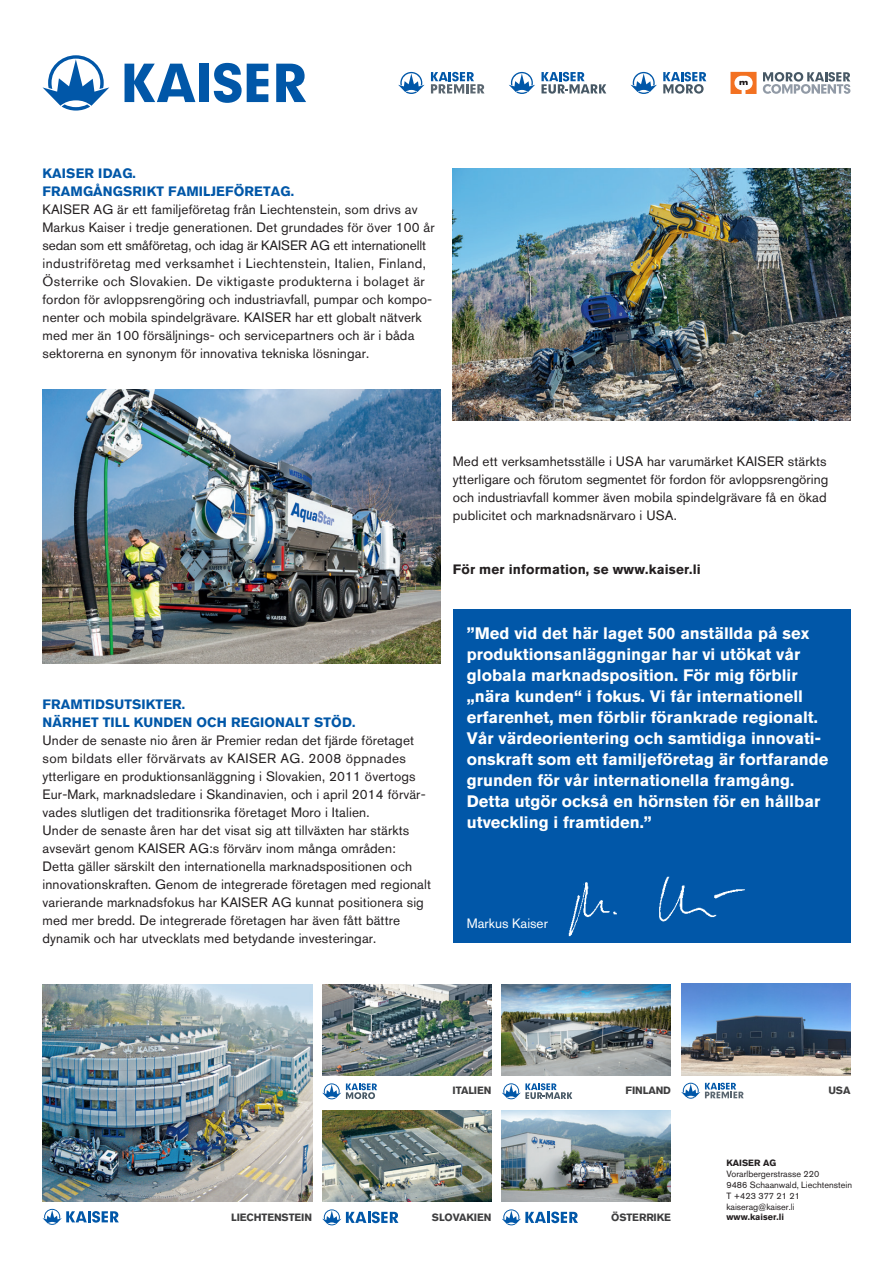
<style>
.page{position:relative;width:893px;height:1263px;background:#fff}
.page>*{position:absolute;margin:0;border:0;box-sizing:border-box;transform-origin:0 0}
.t1{font:700 16.5px/21px "Akzidenz Grotesk BQ";color:#fff}
.t2{font:13.5px/18px "Akzidenz Grotesk BQ";letter-spacing:.01em;color:#231f20}
.t3{font:700 13.5px/18px "Akzidenz Grotesk BQ";letter-spacing:.01em;color:#0157a8}
.t4{font:700 13.5px "Akzidenz Grotesk BQ";letter-spacing:.01em;color:#231f20}
.t5{font:13.5px "Akzidenz Grotesk BQ";color:#fff}
.t6{font:700 10.5px "Akzidenz Grotesk BQ";letter-spacing:-.01em;color:#3e3e3f}
.t7{font:9px/10.8px "Akzidenz Grotesk BQ";color:#231f20}
.t8{font:700 9px "Akzidenz Grotesk BQ";color:#231f20}
</style>
<div class="page">
<svg style="left:43px;top:55px;width:66px;height:56px"></svg>
<svg style="left:125px;top:64px;width:70px;height:38px"></svg>
<div style="left:199px;top:64px;width:10px;height:38px;background:#0157a8"></div>
<svg style="left:214px;top:63px;width:54px;height:40px"></svg>
<svg style="left:276px;top:64px;width:30px;height:38px"></svg>
<svg style="left:541px;top:72px;width:65px;height:22px"></svg>
<svg style="left:509px;top:72px;width:26px;height:22px"></svg>
<svg style="left:630px;top:72px;width:27px;height:22px"></svg>
<svg style="left:663px;top:72px;width:43px;height:22px"></svg>
<svg style="left:763px;top:72px;width:87px;height:22px"></svg>
<svg style="left:730px;top:72px;width:26px;height:22px"></svg>
<svg style="left:398px;top:72px;width:27px;height:22px"></svg>
<svg style="left:431px;top:72px;width:53px;height:22px"></svg>
<img style="left:43px;top:984px;width:269px;height:218px">
<img style="left:322px;top:984px;width:169px;height:91px">
<img style="left:502px;top:1110px;width:169px;height:92px">
<img style="left:502px;top:984px;width:169px;height:91px">
<img style="left:322px;top:1110px;width:169px;height:92px">
<img style="left:681px;top:984px;width:169px;height:91px">
<svg style="left:43px;top:1209px;width:76px;height:16px"></svg>
<svg style="left:322px;top:1209px;width:76px;height:16px"></svg>
<svg style="left:681px;top:1083px;width:63px;height:16px"></svg>
<svg style="left:502px;top:1209px;width:76px;height:16px"></svg>
<svg style="left:502px;top:1083px;width:70px;height:16px"></svg>
<svg style="left:322px;top:1083px;width:55px;height:16px"></svg>
<div style="left:453px;top:610px;width:397px;height:333px;background:#0157a8"></div>
<img style="left:453px;top:169px;width:397px;height:252px">
<img style="left:43px;top:389px;width:397px;height:275px">
<img style="left:568px;top:876px;width:177px;height:61px">
<p class="t3" style="left:43px;top:164px;width:253px">KAISER IDAG.<br>FRAMGÅNGSRIKT FAMILJEFÖRETAG.</p>
<p class="t2" style="left:43px;top:200px;width:394px">KAISER AG är ett familjeföretag från Liechtenstein, som drivs av Markus Kaiser i tredje generationen. Det grundades för över 100 år sedan som ett småföretag, och idag är KAISER AG ett internationellt industriföretag med verksamhet i Liechtenstein, Italien, Finland, Österrike och Slovakien. De viktigaste produkterna i bolaget är fordon för avloppsrengöring och industriavfall, pumpar och kompo&shy;nenter och mobila spindelgrävare. KAISER har ett globalt nätverk med mer än 100 försäljnings- och servicepartners och är i båda sektorerna en synonym för innovativa tekniska lösningar.</p>
<p class="t3" style="left:43px;top:695px;width:314px">FRAMTIDSUTSIKTER.<br>NÄRHET TILL KUNDEN OCH REGIONALT STÖD.</p>
<p class="t2" style="left:43px;top:731px;width:390px">Under de senaste nio åren är Premier redan det fjärde företaget som bildats eller förvärvats av KAISER AG. 2008 öppnades ytterligare en produktionsanläggning i Slovakien, 2011 övertogs Eur-Mark, marknadsledare i Skandinavien, och i april 2014 förvär&shy;vades slutligen det traditionsrika företaget Moro i Italien.<br>Under de senaste åren har det visat sig att tillväxten har stärkts avsevärt genom KAISER AG:s förvärv inom många områden:<br>Detta gäller särskilt den internationella marknadspositionen och innovationskraften. Genom de integrerade företagen med regionalt varierande marknadsfokus har KAISER AG kunnat positionera sig med mer bredd. De integrerade företagen har även fått bättre dynamik och har utvecklats med betydande investeringar.</p>
<p class="t2" style="left:453px;top:452px;width:377px;text-align:justify">Med ett verksamhetsställe i USA har varumärket KAISER stärkts ytterligare och förutom segmentet för fordon för avloppsrengöring och industriavfall kommer även mobila spindelgrävare få en ökad publicitet och marknadsnärvaro i USA.</p>
<p class="t4" style="left:453px;top:561px;width:249px">För mer information, se www.kaiser.li</p>
<p class="t1" style="left:467px;top:622px;width:363px">”Med vid det här laget 500 anställda på sex produktionsanläggningar har vi utökat vår globala marknadsposition. För mig förblir „nära kunden“ i fokus. Vi får internationell erfarenhet, men förblir förankrade regionalt.<br>Vår värdeorientering och samtidiga innovati&shy;onskraft som ett familjeföretag är fortfarande grunden för vår internationella framgång.<br>Detta utgör också en hörnsten för en hållbar utveckling i framtiden.”</p>
<p class="t5" style="left:467px;top:915px;width:82px">Markus Kaiser</p>
<p class="t6" style="left:453px;top:1085px;width:40px">ITALIEN</p>
<p class="t6" style="left:626px;top:1085px;width:47px">FINLAND</p>
<p class="t6" style="left:828px;top:1084px;width:24px">USA</p>
<p class="t6" style="left:231px;top:1211px;width:82px">LIECHTENSTEIN</p>
<p class="t6" style="left:611px;top:1211px;width:61px">ÖSTERRIKE</p>
<p class="t6" style="left:432px;top:1211px;width:61px">SLOVAKIEN</p>
<p class="t8" style="left:726px;top:1158px;width:51px">KAISER AG</p>
<p class="t7" style="left:726px;top:1169px;width:127px">Vorarlbergerstrasse 220<br>9486 Schaanwald, Liechtenstein<br>T +423 377 21 21 kaiserag@kaiser.li</p>
<p class="t8" style="left:726px;top:1212px;width:59px">www.kaiser.li</p>
</div>
